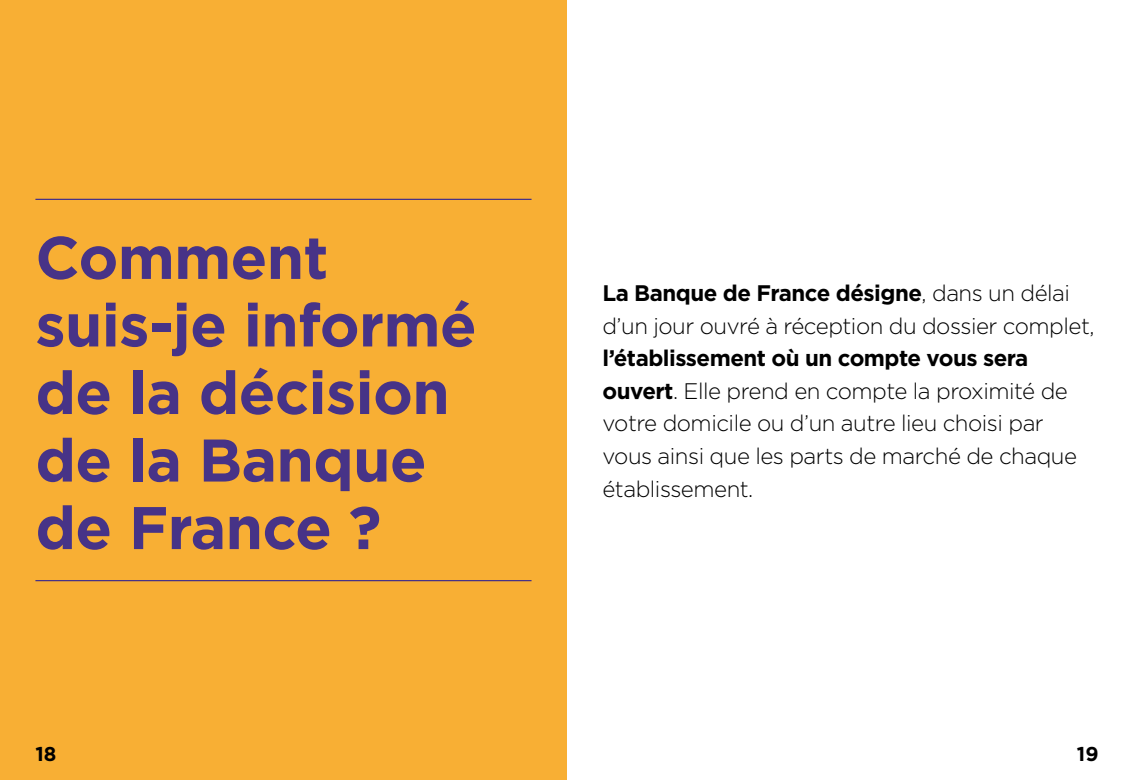
<style>
.page{position:relative;width:1134px;height:780px;background:#fff}
.page>*{position:absolute;margin:0;border:0;box-sizing:border-box;transform-origin:0 0}
.H1_-_chapitres{font:700 60px/67.5px "Gotham";letter-spacing:-.01em;color:#473387}
.Texte{font:300 22.5px/32.5px "Gotham";letter-spacing:-.02em;color:#000}
.t1{font:700 20px "Gotham";color:#000}
.s1{font-weight:700}
</style>
<div class="page">
<div style="left:0;top:0;width:567px;height:780px;background:#f8af34"></div>
<hr style="left:35px;top:580px;width:496px;height:1px;background:#473387">
<hr style="left:35px;top:199px;width:496px;height:1px;background:#473387">
<h1 class="H1_-_chapitres" style="left:35px;top:223px;width:443px">Comment suis-je informé de la décision de la Banque de France ?</h1>
<p class="Texte" style="left:602px;top:276px;width:494px"><span class="s1">La Banque de France désigne</span>, dans un délai d’un jour ouvré à réception du dossier complet, <span class="s1">l’établissement où un compte vous sera ouvert</span>. Elle prend en compte la proximité de votre domicile ou d’un autre lieu choisi par vous ainsi que les parts de marché de chaque établissement.</p>
<p class="t1" style="left:35px;top:740px;width:22px">18</p>
<p class="t1" style="left:1077px;top:740px;width:23px">19</p>
</div>
